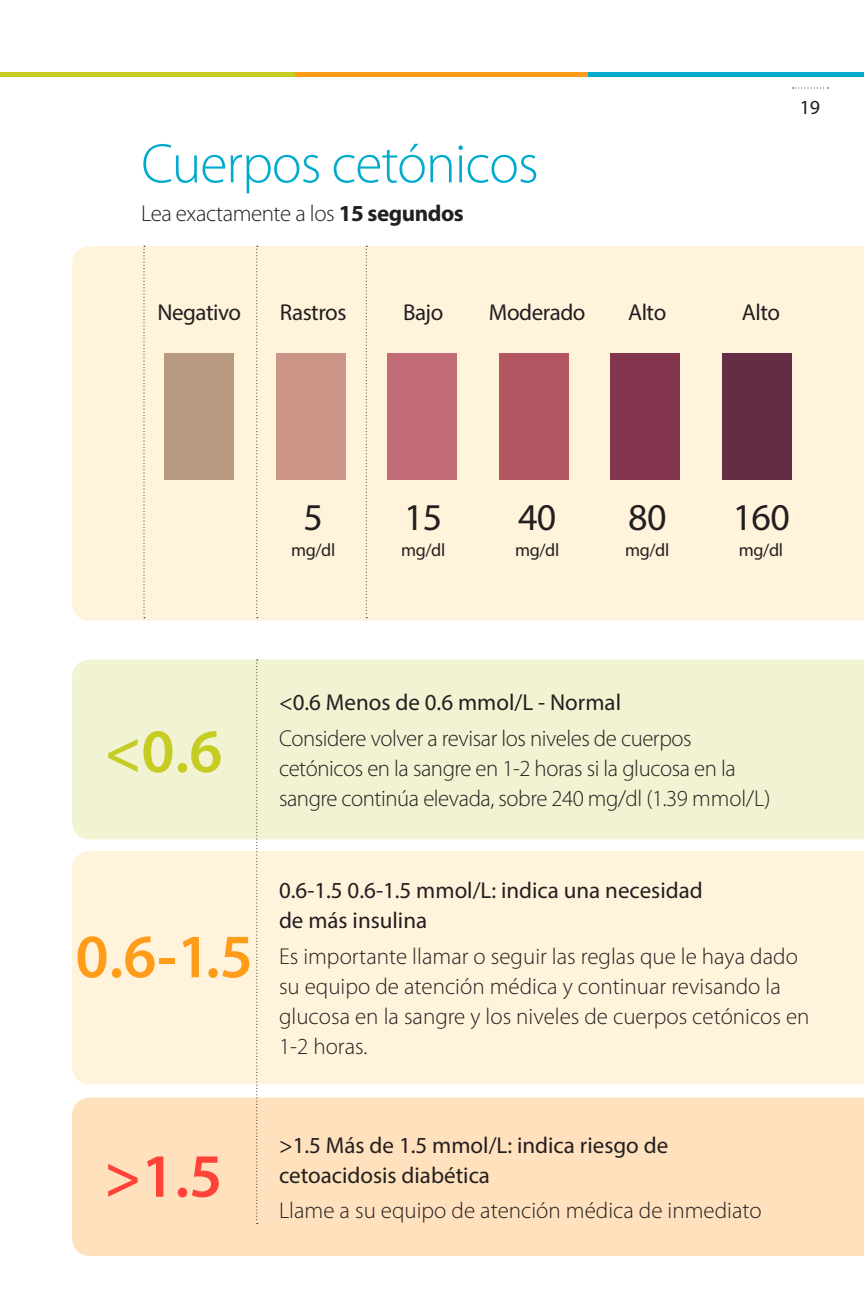
<style>
.page{position:relative;width:864px;height:1296px;background:#fff}
.page>*{position:absolute;margin:0;border:0;box-sizing:border-box;transform-origin:0 0}
.t1{font:600 62px "Myriad Pro";color:#ff9d1b}
.t2{font:600 62px "Myriad Pro";color:#c5cc22}
.t3{font:600 62px "Myriad Pro";color:#ff4338}
.t4{font:300 56px "Myriad Pro";letter-spacing:-.02em;color:#00abcd}
.t5{font:38px "Myriad Pro";letter-spacing:-.02em;color:#231f20}
.t6{font:300 23px/30px "Myriad Pro";color:#231f20}
.t7{font:300 23px/30px "Myriad Pro";letter-spacing:-.02em;color:#231f20}
.t8{font:23px/30px "Myriad Pro";color:#231f20}
.t9{font:23px "Myriad Pro";letter-spacing:-.02em;color:#231f20}
.t10{font:20px "Myriad Pro";color:#231f20}
.t11{font:18px "Myriad Pro";letter-spacing:-.02em;color:#231f20}
.s1{font-weight:700}
</style>
<div class="page">
<hr style="left:0;top:72px;width:295px;height:4px;background:#c5cc22">
<hr style="left:295px;top:72px;width:293px;height:4px;background:#ff9d1b">
<hr style="left:588px;top:72px;width:276px;height:4px;background:#00abcd">
<svg style="left:792px;top:88px;width:37px;height:1px"></svg>
<div style="left:72px;top:246px;width:792px;height:375px;background:#fff4db"></div>
<div style="left:72px;top:660px;width:792px;height:180px;background:#f1f3d3"></div>
<div style="left:72px;top:851px;width:792px;height:233px;background:#fff4db"></div>
<div style="left:72px;top:1098px;width:792px;height:158px;background:#ffe1be"></div>
<div style="left:164px;top:353px;width:70px;height:127px;background:#b79981"></div>
<div style="left:387px;top:353px;width:70px;height:127px;background:#c26c78"></div>
<div style="left:276px;top:353px;width:70px;height:127px;background:#cb9688"></div>
<svg style="left:144px;top:246px;width:1px;height:372px"></svg>
<svg style="left:256px;top:246px;width:2px;height:372px"></svg>
<svg style="left:256px;top:660px;width:2px;height:564px"></svg>
<svg style="left:366px;top:246px;width:1px;height:372px"></svg>
<div style="left:722px;top:353px;width:70px;height:127px;background:#632d45"></div>
<div style="left:610px;top:353px;width:70px;height:127px;background:#82354c"></div>
<div style="left:499px;top:353px;width:70px;height:127px;background:#b35661"></div>
<p class="t4" style="left:141px;top:130px;width:399px">Cuerpos cetónicos</p>
<p class="t7" style="left:141px;top:198px;width:324px">Lea exactamente a los <span class="s1">15 segundos</span></p>
<p class="t10" style="left:800px;top:94px;width:22px">19</p>
<p class="t9" style="left:157px;top:299px;width:85px">Negativo</p>
<p class="t9" style="left:280px;top:299px;width:68px">Rastros</p>
<p class="t8" style="left:403px;top:297px;width:42px">Bajo</p>
<p class="t9" style="left:489px;top:299px;width:98px">Moderado</p>
<p class="t8" style="left:628px;top:297px;width:40px">Alto</p>
<p class="t8" style="left:742px;top:297px;width:40px">Alto</p>
<p class="t2" style="left:104px;top:712px;width:120px">&lt;0.6</p>
<p class="t5" style="left:304px;top:494px;width:21px">5</p>
<p class="t5" style="left:404px;top:494px;width:40px">15</p>
<p class="t5" style="left:518px;top:494px;width:40px">40</p>
<p class="t5" style="left:628px;top:494px;width:40px">80</p>
<p class="t5" style="left:733px;top:494px;width:58px">160</p>
<p class="t11" style="left:291px;top:539px;width:46px">mg/dl</p>
<p class="t11" style="left:401px;top:539px;width:46px">mg/dl</p>
<p class="t11" style="left:515px;top:539px;width:46px">mg/dl</p>
<p class="t11" style="left:625px;top:539px;width:46px">mg/dl</p>
<p class="t11" style="left:739px;top:539px;width:46px">mg/dl</p>
<p class="t8" style="left:279px;top:687px;width:344px">&lt;0.6 Menos de 0.6 mmol/L - Normal</p>
<p class="t7" style="left:279px;top:723px;width:493px">Considere volver a revisar los niveles de cuerpos cetónicos en la sangre en 1-2 horas si la glucosa en la sangre continúa elevada, sobre 240 mg/dl (1.39 mmol/L)</p>
<h1 class="t1" style="left:75px;top:917px;width:179px">0.6 -1.5</h1>
<p class="t8" style="left:279px;top:875px;width:425px">0.6-1.5 0.6-1.5 mmol/L: indica una necesidad de más insulina</p>
<p class="t6" style="left:279px;top:941px;width:532px">Es importante llamar o seguir las reglas que le haya dado su equipo de atención médica y continuar revisando la glucosa en la sangre y los niveles de cuerpos cetónicos en 1-2 horas.</p>
<p class="t3" style="left:104px;top:1137px;width:120px">&gt;1.5</p>
<p class="t8" style="left:279px;top:1129px;width:391px">&gt;1.5 Más de 1.5 mmol/L: indica riesgo de cetoacidosis diabética</p>
<p class="t6" style="left:279px;top:1195px;width:484px">Llame a su equipo de atención médica de inmediato</p>
</div>
